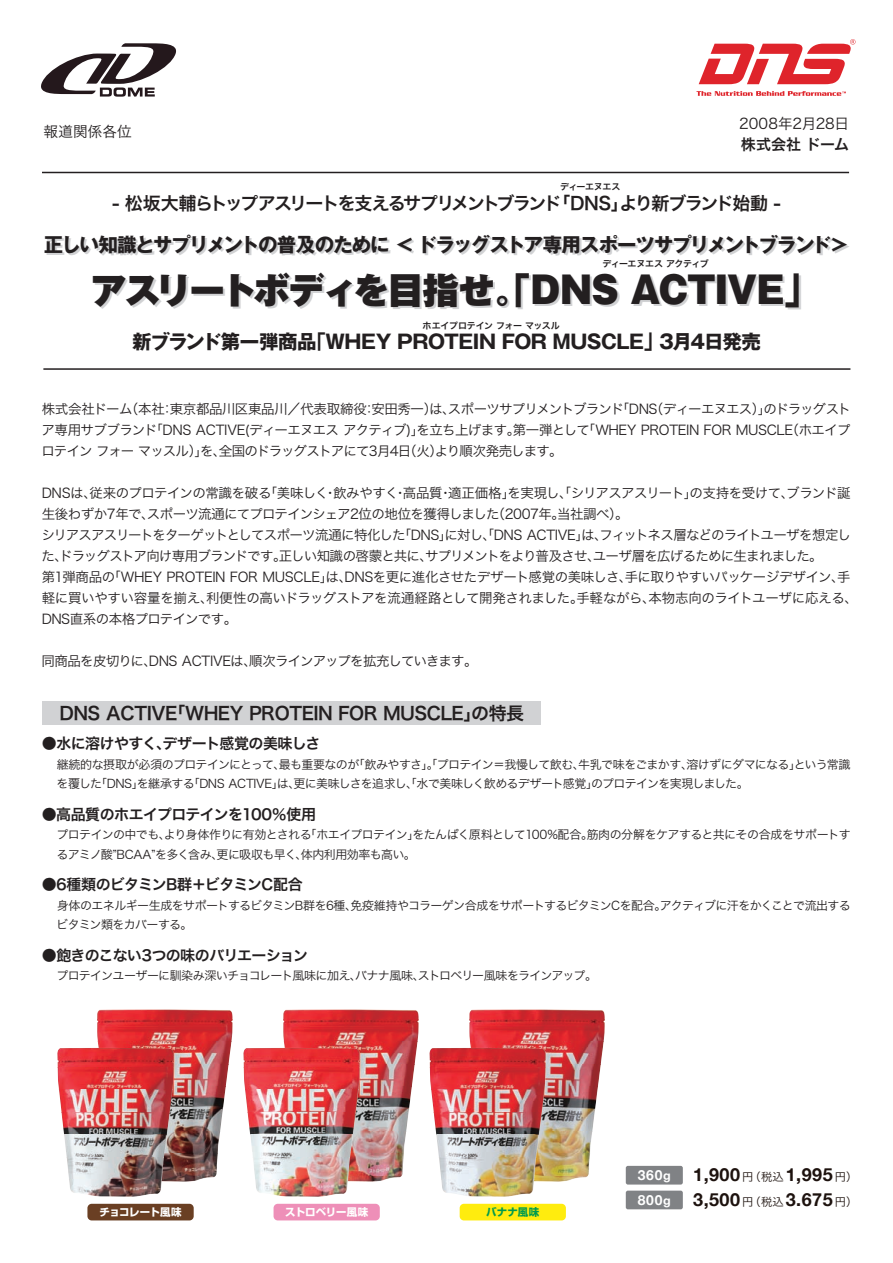
<style>
.page{position:relative;width:893px;height:1263px;background:#fff}
.page>*{position:absolute;margin:0;border:0;box-sizing:border-box;transform-origin:0 0}
.t1{font:36px "Gothic MB101 Ult";letter-spacing:-.04em;color:#231f20}
.t2{font:700 19.5px "Gothic MB101";letter-spacing:-.055em;color:#231f20}
.t3{font:700 19.5px "Gothic MB101";letter-spacing:-.03em;color:#231f20}
.t4{font:18px "Hira Kaku Pro W6";letter-spacing:-.095em;color:#231f20}
.t5{font:700 18px/25px "Helvetica Neue";letter-spacing:.025em;color:#1d120e}
.t6{font:18px "Hira Kaku Pro W6";letter-spacing:-.04em;color:#231f20}
.t7{font:15px "Hira Kaku Pro W6";letter-spacing:-.04em;color:#231f20}
.t8{font:14.7px "Hira Kaku Pro W3";color:#231f20}
.t9{font:13.5px/21px "Hira Kaku Pro W3";letter-spacing:-.045em;color:#231f20;text-align:justify}
.t10{font:12px/19.5px "Hira Kaku Pro W3";letter-spacing:-.05em;color:#231f20}
.t11{font:700 10.5px "Shin Go";letter-spacing:-.045em;color:#fff}
.t12{font:700 10.5px "Shin Go";letter-spacing:-.015em;color:#fff}
.t13{font:700 10.5px "Shin Go";letter-spacing:.005em;color:#009b4d}
.t14{font:9px "Hira Kaku Pro W6";letter-spacing:-.045em;color:#231f20}
.s1{font-size:13.95px;color:#fff}
.s2{font-size:12.45px;color:#fff}
.s3{font-family:"Hira Kaku Pro W3";font-weight:400;font-size:11.25px}
</style>
<div class="page">
<div style="left:42px;top:702px;width:499px;height:23px;background:#d1d2d4"></div>
<svg style="left:696px;top:91px;width:150px;height:5px"></svg>
<svg style="left:699px;top:39px;width:156px;height:45px"></svg>
<hr style="left:43px;top:368px;width:807px;height:2px;background:#231f20">
<hr style="left:42px;top:172px;width:807px;height:1px;background:#231f20">
<svg style="left:41px;top:43px;width:135px;height:54px"></svg>
<div style="left:626px;top:1166px;width:57px;height:18px;background:#808285;border-radius:2px"></div>
<div style="left:626px;top:1190px;width:57px;height:19px;background:#808285;border-radius:2px"></div>
<img style="left:283px;top:1009px;width:136px;height:173px">
<img style="left:243px;top:1048px;width:117px;height:149px">
<div style="left:274px;top:1204px;width:106px;height:16px;background:#ee8fb8;border-radius:4px"></div>
<img style="left:469px;top:1009px;width:136px;height:173px">
<img style="left:430px;top:1048px;width:116px;height:149px">
<div style="left:460px;top:1204px;width:106px;height:16px;background:#ffec0e;border-radius:4px"></div>
<img style="left:97px;top:1009px;width:136px;height:173px">
<img style="left:57px;top:1048px;width:117px;height:149px">
<div style="left:87px;top:1204px;width:107px;height:16px;background:#6a3f23;border-radius:4px"></div>
<p class="t8" style="left:44px;top:118px;width:90px">報道関係各位</p>
<p class="t14" style="left:560px;top:179px;width:62px">ディーエヌエス</p>
<p class="t8" style="left:739px;top:111px;width:111px">2008年2月28日</p>
<p class="t7" style="left:741px;top:131px;width:110px">株式会社 ドーム</p>
<h3 class="t4" style="left:112px;top:187px;width:670px">- 松坂大輔らトップアスリートを支えるサプリメントブランド「DNS」より新ブランド始動 -</h3>
<h2 class="t2" style="left:44px;top:231px;width:807px">正しい知識とサプリメントの普及のために ＜ ドラッグストア専用スポーツサプリメントブランド＞</h2>
<h1 class="t1" style="left:91px;top:262px;width:731px">アスリートボディを目指せ。「DNS ACTIVE」</h1>
<p class="t14" style="left:602px;top:255px;width:108px">ディーエヌエス アクティブ</p>
<p class="t14" style="left:423px;top:317px;width:139px">ホエイプロテイン フォー マッスル</p>
<h2 class="t3" style="left:132px;top:328px;width:630px">新ブランド第一弾商品「WHEY PROTEIN FOR MUSCLE」3月4日発売</h2>
<p class="t9" style="left:41px;top:397px;width:811px">株式会社ドーム（本社：東京都品川区東品川／代表取締役：安田秀一）は、スポーツサプリメントブランド「DNS（ディーエヌエス）」のドラッグストア専用サブブランド「DNS ACTIVE(ディーエヌエス アクティブ)」を立ち上げます。第一弾として「WHEY PROTEIN FOR MUSCLE（ホエイプロテイン フォー マッスル）」を、全国のドラッグストアにて3月4日（火）より順次発売します。</p>
<p class="t9" style="left:41px;top:481px;width:818px;text-align:left">DNSは、従来のプロテインの常識を破る「美味しく・飲みやすく・高品質・適正価格」を実現し、「シリアスアスリート」の支持を受けて、ブランド誕生後わずか7年で、スポーツ流通にてプロテインシェア2位の地位を獲得しました（2007年。当社調べ）。<br>シリアスアスリートをターゲットとしてスポーツ流通に特化した「DNS」に対し、「DNS ACTIVE」は、フィットネス層などのライトユーザを想定した、ドラッグストア向け専用ブランドです。正しい知識の啓蒙と共に、サプリメントをより普及させ、ユーザ層を広げるために生まれました。<br>第1弾商品の「WHEY PROTEIN FOR MUSCLE」は、DNSを更に進化させたデザート感覚の美味しさ、手に取りやすいパッケージデザイン、手軽に買いやすい容量を揃え、利便性の高いドラッグストアを流通経路として開発されました。手軽ながら、本物志向のライトユーザに応える、DNS直系の本格プロテインです。</p>
<p class="t9" style="left:42px;top:649px;width:444px">同商品を皮切りに、DNS ACTIVEは、順次ラインアップを拡充していきます。　</p>
<h3 class="t6" style="left:60px;top:697px;width:466px">DNS ACTIVE「WHEY PROTEIN FOR MUSCLE」の特長</h3>
<p class="t7" style="left:42px;top:730px;width:280px">●水に溶けやすく、デザート感覚の美味しさ</p>
<p class="t10" style="left:57px;top:754px;width:795px">継続的な摂取が必須のプロテインにとって、最も重要なのが「飲みやすさ」。「プロテイン＝我慢して飲む、牛乳で味をごまかす、溶けずにダマになる」という常識を覆した「DNS」を継承する「DNS ACTIVE」は、更に美味しさを追求し、「水で美味しく飲めるデザート感覚」のプロテインを実現しました。</p>
<p class="t7" style="left:42px;top:800px;width:276px">●高品質のホエイプロテインを100％使用</p>
<p class="t10" style="left:57px;top:824px;width:796px">プロテインの中でも、より身体作りに有効とされる「ホエイプロテイン」をたんぱく原料として100%配合。筋肉の分解をケアすると共にその合成をサポートするアミノ酸”BCAA”を多く含み、更に吸収も早く、体内利用効率も高い。</p>
<p class="t7" style="left:42px;top:871px;width:263px">●6種類のビタミンB群＋ビタミンC配合</p>
<p class="t10" style="left:56px;top:895px;width:796px">身体のエネルギー生成をサポートするビタミンB群を6種、免疫維持やコラーゲン合成をサポートするビタミンCを配合。アクティブに汗をかくことで流出するビタミン類をカバーする。</p>
<p class="t7" style="left:42px;top:941px;width:268px">●飽きのこない3つの味のバリエーション</p>
<p class="t10" style="left:57px;top:965px;width:542px">プロテインユーザーに馴染み深いチョコレート風味に加え、バナナ風味、ストロベリー風味をラインアップ。</p>
<p class="t11" style="left:100px;top:1205px;width:83px">チョコレート風味</p>
<p class="t12" style="left:285px;top:1205px;width:85px">ストロベリー風味</p>
<p class="t13" style="left:486px;top:1205px;width:54px">バナナ風味</p>
<h3 class="t5" style="left:638px;top:1162px;width:221px"><span class="s1">360</span><span class="s2">g</span> 1,900 <span class="s3">円（税込</span> 1,995 <span class="s3">円）<br></span><span class="s1">800</span><span class="s2">g</span> 3,500 <span class="s3">円（税込</span> 3.675 <span class="s3">円）</span></h3>
</div>
